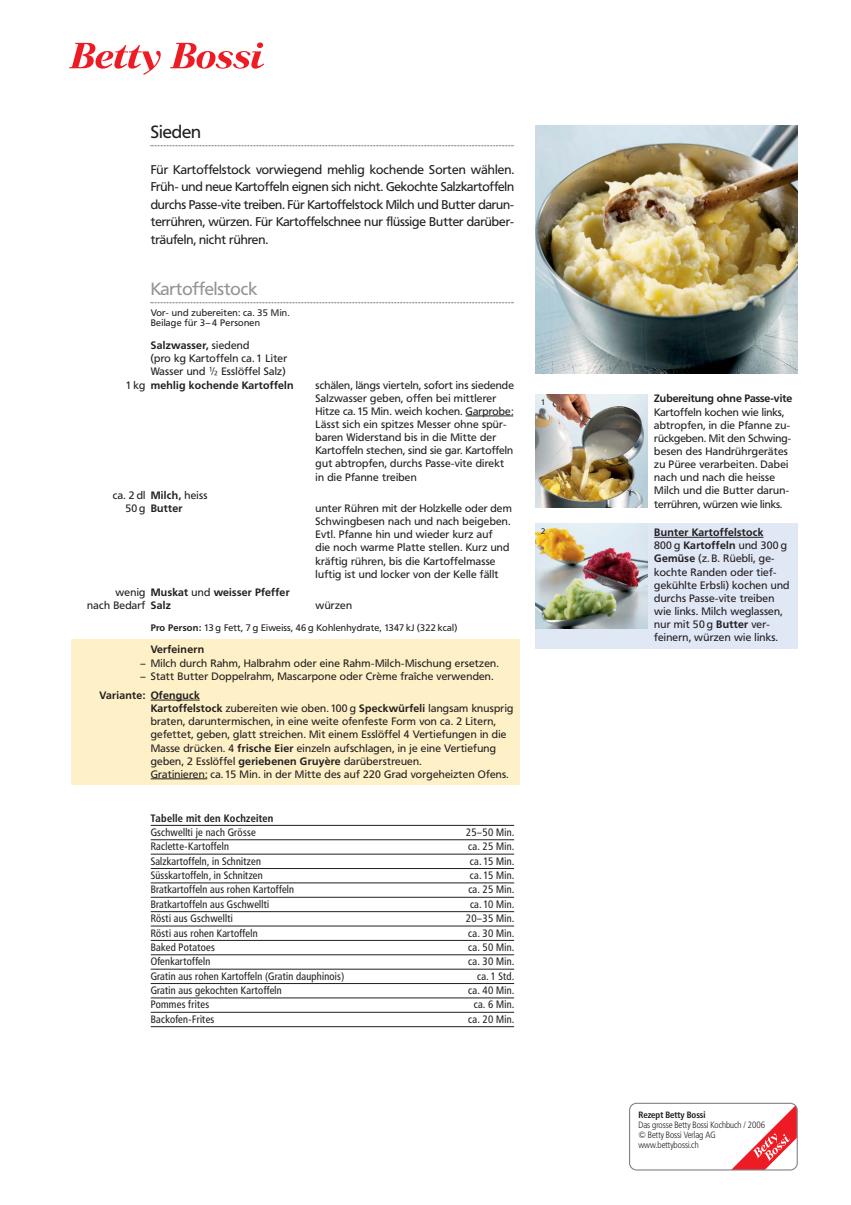
<style>
.page{position:relative;width:851px;height:1205px;background:#fff}
.page>*{position:absolute;margin:0;border:0;box-sizing:border-box;transform-origin:0 0}
.t1{font:17.5px "Frutiger B Bn";color:#939598}
.t2{font:17.5px "Frutiger B Bn";color:#231f20}
.t3{font:12.5px/17.5px "Frutiger B Bn";color:#231f20;text-align:justify}
.t4{font:10.62px/13.1px "Frutiger B Bn";letter-spacing:.025em;color:#231f20}
.t5{font:10.62px "Frutiger B Bn Con Regular";letter-spacing:.025em;color:#231f20}
.t6{font:700 10.62px/13.1px "Frutiger B Bn";letter-spacing:.03em;color:#231f20}
.t7{font:700 10.62px "Frutiger B Bn";color:#231f20}
.t8{font:10.62px "Frutiger B Bn Con Bold";letter-spacing:.025em;color:#231f20}
.t9{font:9.38px/10.6px "Frutiger B Bn";letter-spacing:.025em;color:#231f20}
.t10{font:9px/10px "Frutiger BB Con Light";color:#231f20}
.t11{font:9px "Frutiger BB Con Bold";color:#231f20}
.t12{font:8px "Frutiger B Bn";color:#231f20}
.s1{font-weight:400}
.s2{font-weight:700}
</style>
<div class="page">
<svg style="left:69px;top:43px;width:92px;height:32px"></svg>
<svg style="left:170px;top:42px;width:94px;height:27px"></svg>
<svg style="left:629px;top:1103px;width:168px;height:67px"></svg>
<img style="left:535px;top:125px;width:262px;height:248px">
<img style="left:535px;top:394px;width:112px;height:114px">
<div style="left:535px;top:523px;width:262px;height:125px;background:#e0e7f5"></div>
<hr style="left:654px;top:537px;width:44px;height:1px;background:#231f20">
<hr style="left:698px;top:537px;width:30px;height:1px;background:#231f20">
<hr style="left:728px;top:537px;width:35px;height:1px;background:#231f20">
<img style="left:535px;top:523px;width:112px;height:105px">
<div style="left:71px;top:639px;width:448px;height:146px;background:#fff1c7"></div>
<svg style="left:151px;top:145px;width:363px;height:1px"></svg>
<svg style="left:151px;top:302px;width:363px;height:1px"></svg>
<svg style="left:465px;top:416px;width:48px;height:1px"></svg>
<svg style="left:151px;top:700px;width:12px;height:1px"></svg>
<hr style="left:163px;top:700px;width:37px;height:1px;background:#231f20">
<hr style="left:162px;top:778px;width:31px;height:1px;background:#231f20">
<svg style="left:193px;top:778px;width:14px;height:1px"></svg>
<hr style="left:151px;top:825px;width:363px;height:1px;background:#231f20">
<hr style="left:151px;top:839px;width:363px;height:1px;background:#231f20">
<hr style="left:151px;top:854px;width:363px;height:1px;background:#231f20">
<hr style="left:151px;top:868px;width:363px;height:1px;background:#231f20">
<hr style="left:151px;top:882px;width:363px;height:1px;background:#231f20">
<hr style="left:151px;top:897px;width:363px;height:1px;background:#231f20">
<hr style="left:151px;top:911px;width:363px;height:1px;background:#231f20">
<hr style="left:151px;top:926px;width:363px;height:1px;background:#231f20">
<hr style="left:151px;top:940px;width:363px;height:1px;background:#231f20">
<hr style="left:151px;top:954px;width:363px;height:1px;background:#231f20">
<hr style="left:151px;top:969px;width:363px;height:1px;background:#231f20">
<hr style="left:151px;top:983px;width:363px;height:1px;background:#231f20">
<hr style="left:151px;top:997px;width:363px;height:1px;background:#231f20">
<hr style="left:151px;top:1012px;width:363px;height:1px;background:#231f20">
<hr style="left:151px;top:1026px;width:363px;height:1px;background:#231f20">
<h1 class="t2" style="left:151px;top:125px;width:52px">Sieden</h1>
<p class="t3" style="left:151px;top:161px;width:365px">Für Kartoffelstock vorwiegend mehlig kochende Sorten wählen.<br>Früh- und neue Kartoffeln eignen sich nicht. Gekochte Salzkartoffeln durchs Passe-vite treiben. Für Kartoffelstock Milch und Butter darun&shy;terrühren, würzen. Für Kartoffelschnee nur flüssige Butter darüber&shy;träufeln, nicht rühren.</p>
<h1 class="t1" style="left:151px;top:282px;width:108px">Kartoffelstock</h1>
<p class="t9" style="left:151px;top:308px;width:140px">Vor- und zubereiten: ca. 35 Min.<br>Beilage für 3–4 Personen</p>
<p class="t6" style="left:151px;top:340px;width:100px">Salzwasser, <span class="s1">siedend</span></p>
<p class="t4" style="left:151px;top:353px;width:138px">(pro kg Kartoffeln ca. 1 Liter</p>
<p class="t4" style="left:151px;top:366px;width:136px">Wasser und ¿ Esslöffel Salz)</p>
<p class="t6" style="left:126px;top:379px;width:169px"><span class="s1">1 kg</span> mehlig kochende Kartoffeln</p>
<p class="t4" style="left:315px;top:379px;width:200px">schälen, längs vierteln, sofort ins siedende Salzwasser geben, offen bei mittlerer Hitze ca. 15 Min. weich kochen. Garprobe:<br>Lässt sich ein spitzes Messer ohne spür&shy;baren Widerstand bis in die Mitte der Kartoffeln stechen, sind sie gar. Kartoffeln gut abtropfen, durchs Passe-vite direkt in die Pfanne treiben</p>
<p class="t4" style="left:125px;top:489px;width:83px;text-indent:-13px">ca. 2 dl <span class="s2">Milch,</span> heiss<br>50 g <span class="s2">Butter</span></p>
<p class="t4" style="left:315px;top:503px;width:198px">unter Rühren mit der Holzkelle oder dem Schwingbesen nach und nach beigeben.<br>Evtl. Pfanne hin und wieder kurz auf<br>die noch warme Platte stellen. Kurz und kräftig rühren, bis die Kartoffelmasse luftig ist und locker von der Kelle fällt</p>
<p class="t6" style="left:87px;top:587px;width:204px;text-indent:28px"><span class="s1">wenig</span> Muskat <span class="s1">und</span> weisser Pfeffer <span class="s1">nach Bedarf</span> Salz</p>
<p class="t4" style="left:315px;top:600px;width:38px">würzen</p>
<p class="t9" style="left:151px;top:623px;width:308px"><span class="s2">Pro Person:</span> 13 g Fett, 7 g Eiweiss, 46 g Kohlenhydrate, 1347 kJ (322 kcal)</p>
<p class="t6" style="left:151px;top:644px;width:55px">Verfeinern</p>
<p class="t4" style="left:140px;top:657px;width:360px">– Milch durch Rahm, Halbrahm oder eine Rahm-Milch-Mischung ersetzen.</p>
<p class="t4" style="left:140px;top:670px;width:355px">– Statt Butter Doppelrahm, Mascarpone oder Crème fraîche verwenden.</p>
<p class="t4" style="left:151px;top:689px;width:364px;text-indent:-51px"><span class="s2">Variante: Ofenguck<br>Kartoffelstock</span> zubereiten wie oben. 100 g <span class="s2">Speckwürfeli</span> langsam knusprig braten, daruntermischen, in eine weite ofenfeste Form von ca. 2 Litern, gefettet, geben, glatt streichen. Mit einem Esslöffel 4 Vertiefungen in die Masse drücken. 4 <span class="s2">frische Eier</span> einzeln aufschlagen, in je eine Vertiefung geben, 2 Esslöffel <span class="s2">geriebenen Gruyère</span> darüberstreuen.<br>Gratinieren: ca. 15 Min. in der Mitte des auf 220 Grad vorgeheizten Ofens.</p>
<p class="t8" style="left:151px;top:813px;width:124px">Tabelle mit den Kochzeiten</p>
<p class="t5" style="left:151px;top:828px;width:106px">Gschwellti je nach Grösse</p>
<p class="t5" style="left:465px;top:828px;width:50px">25–50 Min.</p>
<p class="t5" style="left:151px;top:842px;width:80px">Raclette-Kartoffeln</p>
<p class="t5" style="left:468px;top:842px;width:47px">ca. 25 Min.</p>
<p class="t5" style="left:151px;top:857px;width:112px">Salzkartoffeln, in Schnitzen</p>
<p class="t5" style="left:470px;top:857px;width:46px">ca. 15 Min.</p>
<p class="t5" style="left:151px;top:871px;width:113px">Süsskartoffeln, in Schnitzen</p>
<p class="t5" style="left:470px;top:871px;width:46px">ca. 15 Min.</p>
<p class="t5" style="left:151px;top:885px;width:145px">Bratkartoffeln aus rohen Kartoffeln</p>
<p class="t5" style="left:468px;top:885px;width:47px">ca. 25 Min.</p>
<p class="t5" style="left:151px;top:900px;width:120px">Bratkartoffeln aus Gschwellti</p>
<p class="t5" style="left:470px;top:900px;width:46px">ca. 10 Min.</p>
<p class="t5" style="left:151px;top:914px;width:84px">Rösti aus Gschwellti</p>
<p class="t5" style="left:465px;top:914px;width:50px">20–35 Min.</p>
<p class="t5" style="left:151px;top:928px;width:108px">Rösti aus rohen Kartoffeln</p>
<p class="t5" style="left:468px;top:928px;width:47px">ca. 30 Min.</p>
<p class="t5" style="left:151px;top:943px;width:66px">Baked Potatoes</p>
<p class="t5" style="left:468px;top:943px;width:47px">ca. 50 Min.</p>
<p class="t5" style="left:151px;top:957px;width:61px">Ofenkartoffeln</p>
<p class="t5" style="left:468px;top:957px;width:47px">ca. 30 Min.</p>
<p class="t5" style="left:151px;top:972px;width:195px">Gratin aus rohen Kartoffeln (Gratin dauphinois)</p>
<p class="t5" style="left:477px;top:972px;width:38px">ca. 1 Std.</p>
<p class="t5" style="left:151px;top:986px;width:132px">Gratin aus gekochten Kartoffeln</p>
<p class="t5" style="left:468px;top:986px;width:47px">ca. 40 Min.</p>
<p class="t5" style="left:151px;top:1000px;width:60px">Pommes frites</p>
<p class="t5" style="left:474px;top:1000px;width:42px">ca. 6 Min.</p>
<p class="t5" style="left:151px;top:1015px;width:65px">Backofen-Frites</p>
<p class="t5" style="left:468px;top:1015px;width:47px">ca. 20 Min.</p>
<p class="t12" style="left:541px;top:399px;width:6px">1</p>
<p class="t12" style="left:541px;top:528px;width:6px">2</p>
<p class="t7" style="left:654px;top:394px;width:139px">Zubereitung ohne Passe-vite</p>
<p class="t4" style="left:654px;top:406px;width:138px">Kartoffeln kochen wie links, abtropfen, in die Pfanne zu&shy;rückgeben. Mit den Schwing&shy;besen des Handrührgerätes zu Püree verarbeiten. Dabei nach und nach die heisse<br>Milch und die Butter darun&shy;terrühren, würzen wie links.</p>
<p class="t4" style="left:654px;top:527px;width:137px"><span class="s2">Bunter Kartoffelstock<br></span>800 g <span class="s2">Kartoffeln</span> und 300 g<br><span class="s2">Gemüse</span> (z. B. Rüebli, ge&shy;kochte Randen oder tief&shy;gekühlte Erbsli) kochen und durchs Passe-vite treiben wie links. Milch weglassen, nur mit 50 g <span class="s2">Butter</span> ver&shy;feinern, würzen wie links.</p>
<p class="t11" style="left:638px;top:1111px;width:69px">Rezept Betty Bossi</p>
<p class="t10" style="left:638px;top:1121px;width:128px">Das grosse Betty Bossi Kochbuch / 2006 © Betty Bossi Verlag AG www.bettybossi.ch</p>
</div>
